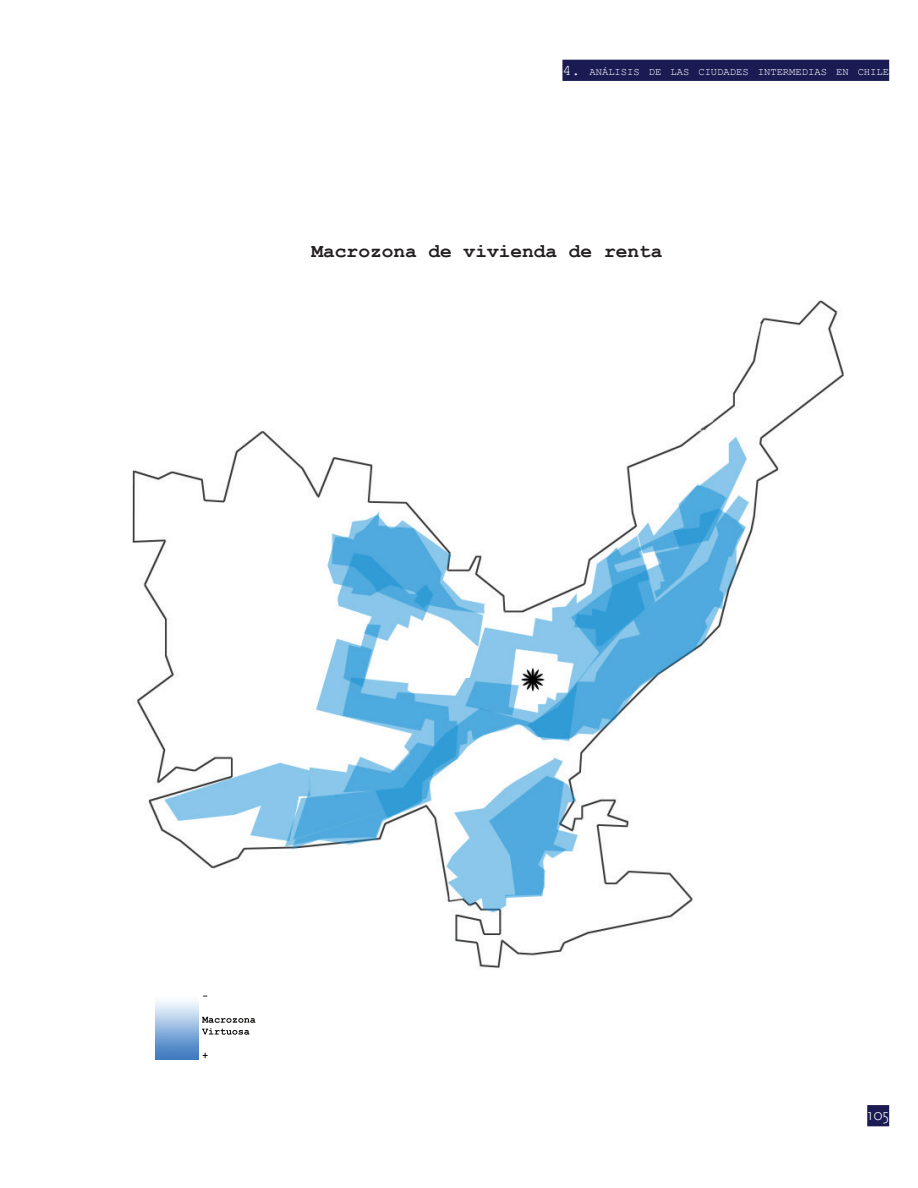
<style>
.page{position:relative;width:918px;height:1188px;background:#fff}
.page>*{position:absolute;margin:0;border:0;box-sizing:border-box;transform-origin:0 0}
.t1{font:700 19.5px "Courier New";color:#231f20}
.t2{font:300 16.5px "Scala Sans Pro";color:#fff}
.t3{font:10.5px "Courier New";color:#fff}
.s1{font-size:15px}
</style>
<div class="page">
<div style="left:867px;top:1105px;width:22px;height:21px;background:#1a1b53"></div>
<div style="left:562px;top:60px;width:327px;height:21px;background:#1a1b53"></div>
<img style="left:132px;top:301px;width:711px;height:668px">
<img style="left:132px;top:962px;width:135px;height:98px">
<img style="left:156px;top:995px;width:42px;height:65px">
<p class="t3" style="left:562px;top:65px;width:328px"><span class="s1">4.</span> análisis de las ciudades intermedias en chile</p>
<h1 class="t1" style="left:312px;top:239px;width:353px">Macrozona de vivienda de renta</h1>
<h2 class="t2" style="left:867px;top:1105px;width:23px">105</h2>
</div>
